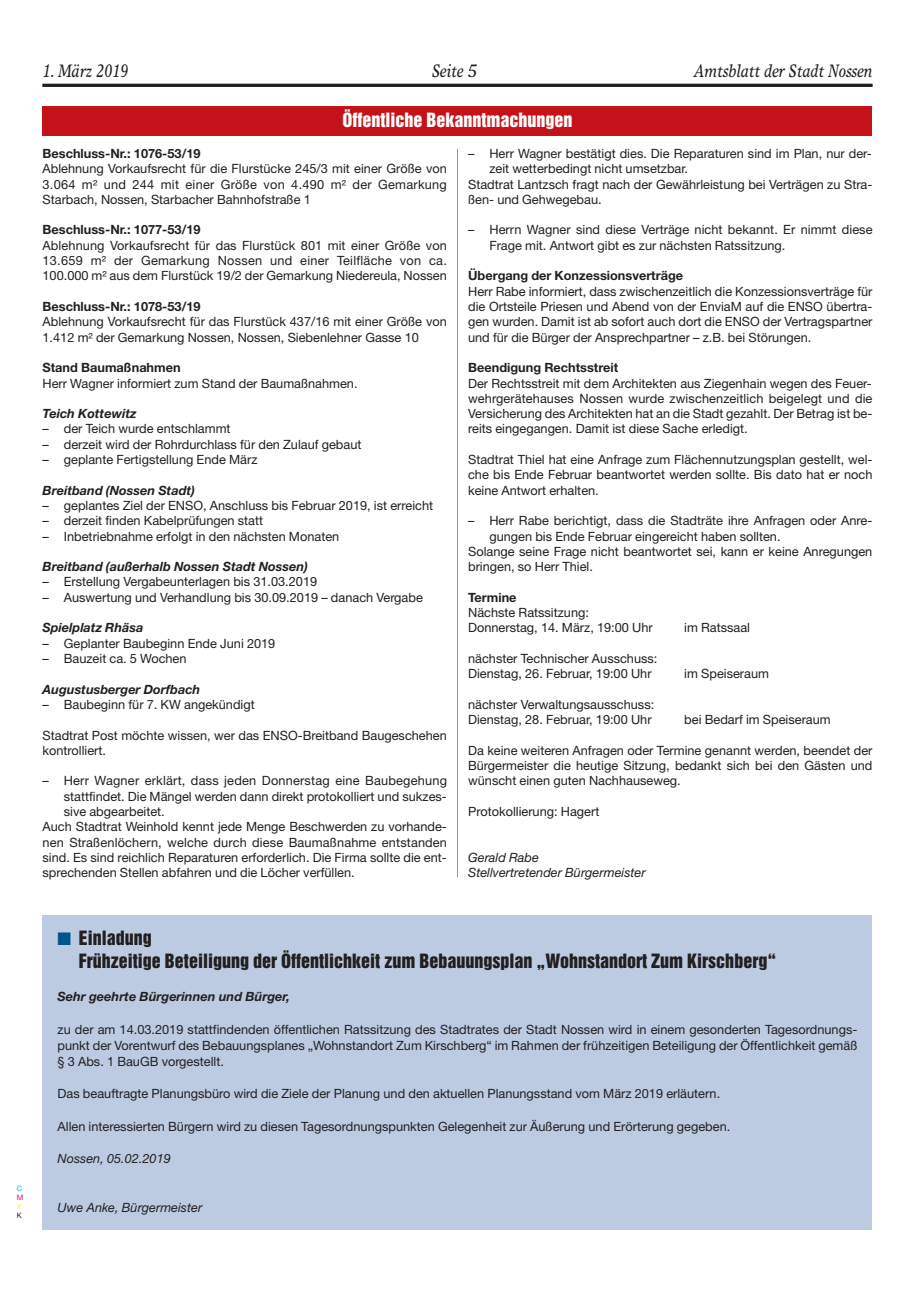
<style>
.page{position:relative;width:915px;height:1293px;background:#fff}
.page>*{position:absolute;margin:0;border:0;box-sizing:border-box;transform-origin:0 0}
.t1{font:18px/23.2px "Helvetica Inserat";color:#231f20}
.t2{font:italic 18px "Times Europa";color:#231f20;scale:.8 1}
.t3{font:18px "Helvetica Inserat";color:#fff}
.t4{font:12.75px/15.3px "Helvetica Neue";color:#231f20;text-align:justify}
.t5{font:700 12.75px "Helvetica Neue";color:#231f20}
.t6{font:italic 700 12.75px "Helvetica Neue";color:#231f20}
.t7{font:italic 12.75px/15.3px "Helvetica Neue";color:#231f20}
.t8{font:7.5px "Helvetica Neue";color:#00aeef}
.t9{font:7.5px "Helvetica Neue";color:#ed028c}
.t10{font:7.5px "Helvetica Neue";color:#fff101}
.t11{font:7.5px "Helvetica Neue";color:#231f20}
.s1{color:#00548e}
</style>
<div class="page">
<hr style="left:43px;top:84px;width:829px;height:3px;background:#231f20">
<div style="left:43px;top:106px;width:829px;height:30px;background:#c4121a"></div>
<hr style="left:457px;top:149px;width:1px;height:728px;background:#939598">
<div style="left:43px;top:915px;width:829px;height:314px;background:#bccbe2"></div>
<h1 class="t2" style="left:43px;top:60px;width:109px">1. März 2019</h1>
<h1 class="t2" style="left:431px;top:60px;width:58px">Seite 5</h1>
<h1 class="t2" style="left:694px;top:60px;width:224px">Amtsblatt der Stadt Nossen</h1>
<h1 class="t3" style="left:342px;top:110px;width:232px">Öffentliche Bekanntmachungen</h1>
<p class="t5" style="left:43px;top:145px;width:159px">Beschluss-Nr.: 1076-53/19</p>
<p class="t4" style="left:43px;top:161px;width:405px">Ablehnung Vorkaufsrecht für die Flurstücke 245/3 mit einer Größe von 3.064 m² und 244 mit einer Größe von 4.490 m² der Gemarkung Starbach, Nossen, Starbacher Bahnhofstraße 1</p>
<p class="t5" style="left:43px;top:222px;width:159px">Beschluss-Nr.: 1077-53/19</p>
<p class="t4" style="left:43px;top:237px;width:405px">Ablehnung Vorkaufsrecht für das Flurstück 801 mit einer Größe von 13.659 m² der Gemarkung Nossen und einer Teilfläche von ca.<br>100.000 m² aus dem Flurstück 19/2 der Gemarkung Niedereula, Nossen</p>
<p class="t5" style="left:43px;top:298px;width:159px">Beschluss-Nr.: 1078-53/19</p>
<p class="t4" style="left:43px;top:314px;width:405px">Ablehnung Vorkaufsrecht für das Flurstück 437/16 mit einer Größe von<br>1.412 m² der Gemarkung Nossen, Nossen, Siebenlehner Gasse 10</p>
<p class="t5" style="left:43px;top:360px;width:140px">Stand Baumaßnahmen</p>
<p class="t4" style="left:43px;top:375px;width:316px">Herr Wagner informiert zum Stand der Baumaßnahmen.</p>
<p class="t6" style="left:43px;top:406px;width:95px">Teich Kottewitz</p>
<p class="t4" style="left:43px;top:421px;width:189px">– der Teich wurde entschlammt</p>
<p class="t4" style="left:43px;top:436px;width:320px">– derzeit wird der Rohrdurchlass für den Zulauf gebaut</p>
<p class="t4" style="left:43px;top:452px;width:216px">– geplante Fertigstellung Ende März</p>
<p class="t6" style="left:43px;top:482px;width:154px">Breitband (Nossen Stadt)</p>
<p class="t4" style="left:43px;top:497px;width:392px">– geplantes Ziel der ENSO, Anschluss bis Februar 2019, ist erreicht</p>
<p class="t4" style="left:43px;top:513px;width:222px">– derzeit finden Kabelprüfungen statt</p>
<p class="t4" style="left:43px;top:528px;width:298px">– Inbetriebnahme erfolgt in den nächsten Monaten</p>
<p class="t6" style="left:43px;top:559px;width:267px">Breitband (außerhalb Nossen Stadt Nossen)</p>
<p class="t4" style="left:43px;top:574px;width:276px">– Erstellung Vergabeunterlagen bis 31.03.2019</p>
<p class="t4" style="left:43px;top:589px;width:382px">– Auswertung und Verhandlung bis 30.09.2019 – danach Vergabe</p>
<p class="t6" style="left:43px;top:620px;width:102px">Spielplatz Rhäsa</p>
<p class="t4" style="left:43px;top:635px;width:234px">– Geplanter Baubeginn Ende Juni 2019</p>
<p class="t4" style="left:43px;top:650px;width:145px">– Bauzeit ca. 5 Wochen</p>
<p class="t6" style="left:43px;top:681px;width:159px">Augustusberger Dorfbach</p>
<p class="t4" style="left:43px;top:696px;width:214px">– Baubeginn für 7. KW angekündigt</p>
<p class="t4" style="left:43px;top:727px;width:405px">Stadtrat Post möchte wissen, wer das ENSO-Breitband Baugeschehen kontrolliert.</p>
<p class="t4" style="left:43px;top:773px;width:406px">– Herr Wagner erklärt, dass jeden Donnerstag eine Baubegehung</p>
<p class="t4" style="left:64px;top:788px;width:384px">stattfindet. Die Mängel werden dann direkt protokolliert und sukzes-</p>
<p class="t4" style="left:64px;top:803px;width:102px">sive abgearbeitet.</p>
<p class="t4" style="left:43px;top:819px;width:405px">Auch Stadtrat Weinhold kennt jede Menge Beschwerden zu vorhande-</p>
<p class="t4" style="left:43px;top:834px;width:406px">nen Straßenlöchern, welche durch diese Baumaßnahme entstanden</p>
<p class="t4" style="left:43px;top:849px;width:405px">sind. Es sind reichlich Reparaturen erforderlich. Die Firma sollte die ent-</p>
<p class="t4" style="left:43px;top:865px;width:313px">sprechenden Stellen abfahren und die Löcher verfüllen.</p>
<p class="t4" style="left:468px;top:146px;width:405px">– Herr Wagner bestätigt dies. Die Reparaturen sind im Plan, nur der-</p>
<p class="t4" style="left:489px;top:161px;width:200px">zeit wetterbedingt nicht umsetzbar.</p>
<p class="t4" style="left:468px;top:176px;width:405px">Stadtrat Lantzsch fragt nach der Gewährleistung bei Verträgen zu Stra-</p>
<p class="t4" style="left:468px;top:191px;width:135px">ßen- und Gehwegebau.</p>
<p class="t4" style="left:489px;top:222px;width:384px;text-indent:-21px">– Herrn Wagner sind diese Verträge nicht bekannt. Er nimmt diese<br>Frage mit. Antwort gibt es zur nächsten Ratssitzung.</p>
<p class="t5" style="left:468px;top:268px;width:216px">Übergang der Konzessionsverträge</p>
<p class="t4" style="left:468px;top:283px;width:405px">Herr Rabe informiert, dass zwischenzeitlich die Konzessionsverträge für die Ortsteile Priesen und Abend von der EnviaM auf die ENSO übertra&shy;gen wurden. Damit ist ab sofort auch dort die ENSO der Vertragspartner und für die Bürger der Ansprechpartner – z.B. bei Störungen.</p>
<p class="t5" style="left:468px;top:360px;width:152px">Beendigung Rechtsstreit</p>
<p class="t4" style="left:468px;top:375px;width:405px">Der Rechtsstreit mit dem Architekten aus Ziegenhain wegen des Feuer&shy;wehrgerätehauses Nossen wurde zwischenzeitlich beigelegt und die Versicherung des Architekten hat an die Stadt gezahlt. Der Betrag ist be&shy;reits eingegangen. Damit ist diese Sache erledigt.</p>
<p class="t4" style="left:468px;top:452px;width:405px">Stadtrat Thiel hat eine Anfrage zum Flächennutzungsplan gestellt, wel&shy;che bis Ende Februar beantwortet werden sollte. Bis dato hat er noch keine Antwort erhalten.</p>
<p class="t4" style="left:468px;top:513px;width:405px">– Herr Rabe berichtigt, dass die Stadträte ihre Anfragen oder Anre-</p>
<p class="t4" style="left:489px;top:528px;width:292px">gungen bis Ende Februar eingereicht haben sollten.</p>
<p class="t4" style="left:468px;top:543px;width:405px">Solange seine Frage nicht beantwortet sei, kann er keine Anregungen</p>
<p class="t4" style="left:468px;top:559px;width:126px">bringen, so Herr Thiel.</p>
<p class="t5" style="left:468px;top:589px;width:50px">Termine</p>
<p class="t4" style="left:468px;top:605px;width:186px">Nächste Ratssitzung:<br>Donnerstag, 14. März, 19:00 Uhr</p>
<p class="t4" style="left:684px;top:620px;width:67px">im Ratssaal</p>
<p class="t4" style="left:468px;top:650px;width:191px">nächster Technischer Ausschuss:<br>Dienstag, 26. Februar, 19:00 Uhr</p>
<p class="t4" style="left:684px;top:666px;width:86px">im Speiseraum</p>
<p class="t4" style="left:468px;top:696px;width:187px">nächster Verwaltungsausschuss:<br>Dienstag, 28. Februar, 19:00 Uhr</p>
<p class="t4" style="left:684px;top:712px;width:148px">bei Bedarf im Speiseraum</p>
<p class="t4" style="left:468px;top:742px;width:405px">Da keine weiteren Anfragen oder Termine genannt werden, beendet der Bürgermeister die heutige Sitzung, bedankt sich bei den Gästen und wünscht einen guten Nachhauseweg.</p>
<p class="t4" style="left:468px;top:803px;width:133px">Protokollierung: Hagert</p>
<p class="t7" style="left:468px;top:849px;width:179px">Gerald Rabe<br>Stellvertretender Bürgermeister</p>
<p class="t8" style="left:17px;top:1183px;width:7px">C</p>
<p class="t9" style="left:17px;top:1192px;width:8px">M</p>
<p class="t10" style="left:17px;top:1201px;width:6px">Y</p>
<p class="t11" style="left:17px;top:1210px;width:7px">K</p>
<h1 class="t1" style="left:79px;top:926px;width:698px;text-indent:-21px"><span class="s1">■</span> Einladung<br>Frühzeitige Beteiligung der Öffentlichkeit zum Bebauungsplan „Wohnstandort Zum Kirschberg“</h1>
<p class="t6" style="left:58px;top:988px;width:234px">Sehr geehrte Bürgerinnen und Bürger,</p>
<p class="t4" style="left:58px;top:1020px;width:801px;line-height:16.2px">zu der am 14.03.2019 stattfindenden öffentlichen Ratssitzung des Stadtrates der Stadt Nossen wird in einem gesonderten Tagesordnungs&shy;punkt der Vorentwurf des Bebauungsplanes „Wohnstandort Zum Kirschberg“ im Rahmen der frühzeitigen Beteiligung der Öffentlichkeit gemäß § 3 Abs. 1 BauGB vorgestellt.</p>
<p class="t4" style="left:58px;top:1086px;width:664px">Das beauftragte Planungsbüro wird die Ziele der Planung und den aktuellen Planungsstand vom März 2019 erläutern.</p>
<p class="t4" style="left:58px;top:1118px;width:674px">Allen interessierten Bürgern wird zu diesen Tagesordnungspunkten Gelegenheit zur Äußerung und Erörterung gegeben.</p>
<p class="t7" style="left:58px;top:1150px;width:115px">Nossen, 05.02.2019</p>
<p class="t7" style="left:58px;top:1199px;width:146px">Uwe Anke, Bürgermeister</p>
</div>
